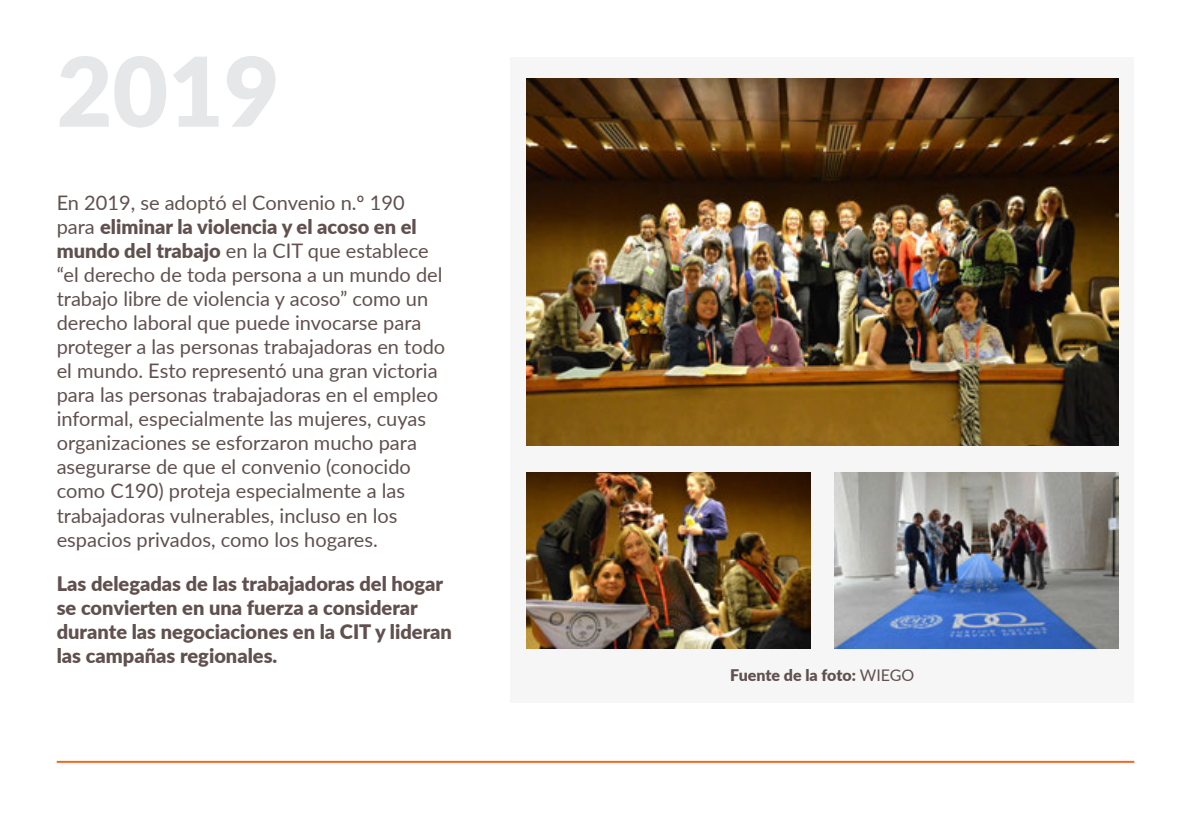
<style>
.page{position:relative;width:1191px;height:840px;background:#fff}
.page>*{position:absolute;margin:0;border:0;box-sizing:border-box;transform-origin:0 0}
.t1{font:900 96px "Lato";color:#e6e7e8}
.t2{font:20px/24px "Lato";color:#60514f}
.t3{font:900 20px/24px "Lato";color:#60514f}
.t4{font:900 16px "Lato";letter-spacing:-.005em;color:#60514f}
.s1{font-weight:900}
.s2{font-weight:400}
</style>
<div class="page">
<div style="left:510px;top:57px;width:624px;height:645px;background:#f6f6f7"></div>
<img style="left:526px;top:78px;width:592px;height:367px">
<img style="left:526px;top:472px;width:284px;height:176px">
<img style="left:834px;top:472px;width:284px;height:176px">
<hr style="left:57px;top:760px;width:1077px;height:2px;background:#f26724">
<h1 class="t1" style="left:57px;top:37px;width:224px">2019</h1>
<p class="t2" style="left:57px;top:190px;width:390px">En 2019, se adoptó el Convenio n.º 190 para <span class="s1">eliminar la violencia y el acoso en el mundo del trabajo</span> en la CIT que establece “el derecho de toda persona a un mundo del trabajo libre de violencia y acoso” como un derecho laboral que puede invocarse para proteger a las personas trabajadoras en todo el mundo. Esto representó una gran victoria para las personas trabajadoras en el empleo informal, especialmente las mujeres, cuyas organizaciones se esforzaron mucho para asegurarse de que el convenio (conocido como C190) proteja especialmente a las trabajadoras vulnerables, incluso en los espacios privados, como los hogares.</p>
<p class="t3" style="left:57px;top:570px;width:397px">Las delegadas de las trabajadoras del hogar se convierten en una fuerza a considerar durante las negociaciones en la CIT y lideran las campañas regionales.</p>
<p class="t4" style="left:730px;top:665px;width:186px">Fuente de la foto: <span class="s2">WIEGO</span></p>
</div>
